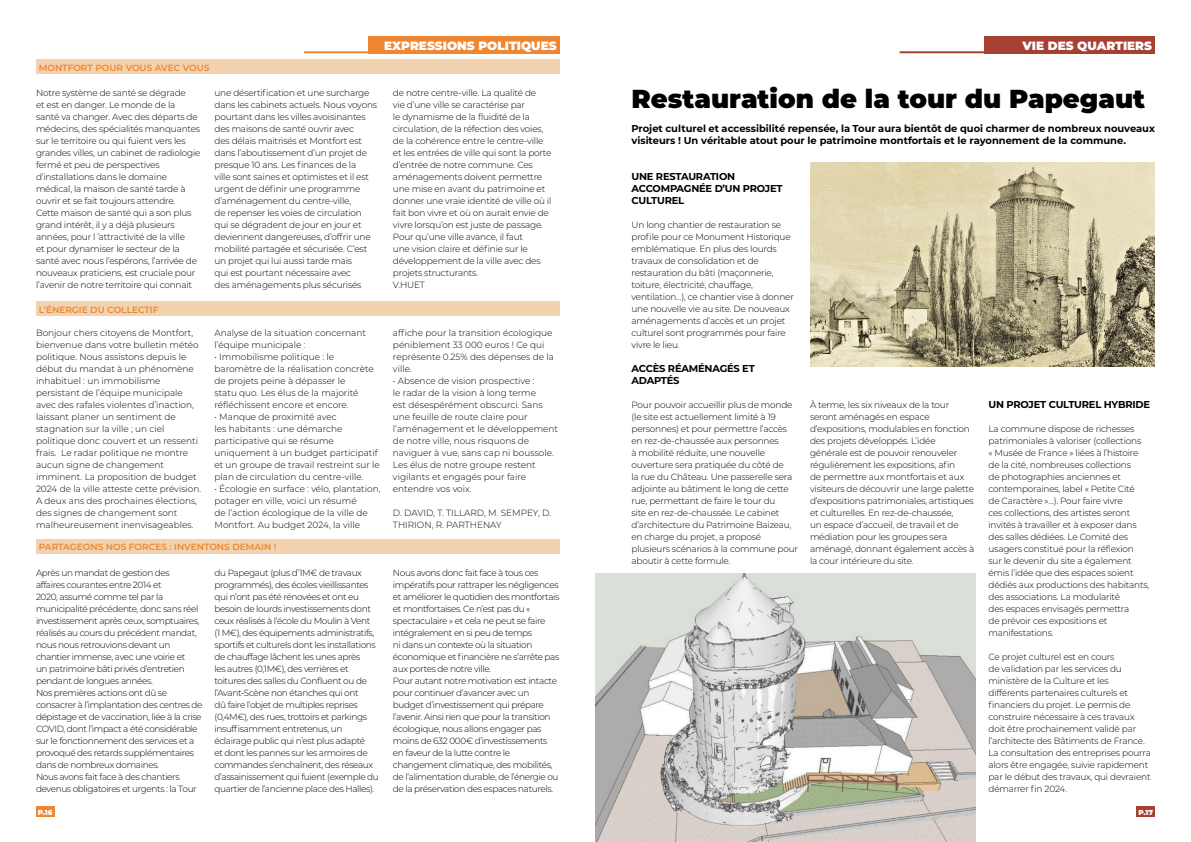
<style>
.page{position:relative;width:1191px;height:842px;background:#fff}
.page>*{position:absolute;margin:0;border:0;box-sizing:border-box;transform-origin:0 0}
.t1{font:900 26px "Montserrat";color:#000}
.t2{font:900 12px "Montserrat";color:#fff}
.t3{font:700 10px/12px "Montserrat";color:#000}
.t4{font:700 10px/12px "Montserrat";letter-spacing:-.02em;color:#000}
.t5{font:300 9px/12px "Montserrat";letter-spacing:-.02em;color:#000}
.t6{font:300 9px/12px "Montserrat";letter-spacing:-.04em;color:#000}
.t7{font:300 9px/12px "Montserrat";color:#000}
.t8{font:600 9px "Montserrat";color:#ee8632}
.t9{font:900 7.2px "Montserrat";color:#fff}
</style>
<div class="page">
<img style="left:595px;top:573px;width:381px;height:269px">
<div style="left:36px;top:806px;width:18px;height:10px;background:#ee8632"></div>
<div style="left:1136px;top:806px;width:19px;height:10px;background:#a64132"></div>
<div style="left:368px;top:36px;width:191px;height:17px;background:#ee8632"></div>
<hr style="left:304px;top:51px;width:192px;height:2px;background:#ee8632">
<div style="left:984px;top:36px;width:171px;height:17px;background:#a64132"></div>
<hr style="left:899px;top:51px;width:192px;height:2px;background:#a64132">
<img style="left:810px;top:162px;width:344px;height:204px">
<div style="left:36px;top:60px;width:523px;height:14px;background:#f2d2af"></div>
<div style="left:36px;top:302px;width:523px;height:14px;background:#f2d2af"></div>
<div style="left:36px;top:539px;width:523px;height:14px;background:#f2d2af"></div>
<h2 class="t2" style="left:384px;top:37px;width:174px">EXPRESSIONS POLITIQUES</h2>
<h2 class="t2" style="left:1022px;top:37px;width:131px">VIE DES QUARTIERS</h2>
<h1 class="t1" style="left:631px;top:79px;width:515px">Restauration de la tour du Papegaut</h1>
<p class="t3" style="left:631px;top:122px;width:525px">Projet culturel et accessibilité repensée, la Tour aura bientôt de quoi charmer de nombreux nouveaux visiteurs ! Un véritable atout pour le patrimoine montfortais et le rayonnement de la commune.</p>
<p class="t4" style="left:631px;top:170px;width:153px">UNE RESTAURATION<br>ACCOMPAGNÉE D’UN PROJET<br>CULTUREL</p>
<p class="t5" style="left:631px;top:219px;width:164px">Un long chantier de restauration se profile pour ce Monument Historique emblématique. En plus des lourds travaux de consolidation et de restauration du bâti (maçonnerie, toiture, électricité, chauffage, ventilation…), ce chantier vise à donner une nouvelle vie au site. De nouveaux aménagements d’accès et un projet culturel sont programmés pour faire vivre le lieu.</p>
<p class="t4" style="left:631px;top:362px;width:125px">ACCÈS RÉAMÉNAGÉS ET<br>ADAPTÉS</p>
<p class="t5" style="left:631px;top:399px;width:168px">Pour pouvoir accueillir plus de monde (le site est actuellement limité à 19 personnes) et pour permettre l’accès en rez-de-chaussée aux personnes<br>à mobilité réduite, une nouvelle ouverture sera pratiquée du côté de<br>la rue du Château. Une passerelle sera adjointe au bâtiment le long de cette rue, permettant de faire le tour du<br>site en rez-de-chaussée. Le cabinet d’architecture du Patrimoine Baizeau, en charge du projet, a proposé plusieurs scénarios à la commune pour aboutir à cette formule.</p>
<p class="t5" style="left:810px;top:398px;width:166px">À terme, les six niveaux de la tour seront aménagés en espace d’expositions, modulables en fonction des projets développés. L’idée générale est de pouvoir renouveler régulièrement les expositions, afin<br>de permettre aux montfortais et aux visiteurs de découvrir une large palette d’expositions patrimoniales, artistiques et culturelles. En rez-de-chaussée,<br>un espace d’accueil, de travail et de médiation pour les groupes sera aménagé, donnant également accès à la cour intérieure du site.</p>
<p class="t4" style="left:988px;top:398px;width:163px">UN PROJET CULTUREL HYBRIDE</p>
<p class="t8" style="left:39px;top:62px;width:172px">MONTFORT POUR VOUS AVEC VOUS</p>
<p class="t5" style="left:36px;top:87px;width:166px">Notre système de santé se dégrade<br>et est en danger. Le monde de la santé va changer. Avec des départs de médecins, des spécialités manquantes sur le territoire ou qui fuient vers les grandes villes, un cabinet de radiologie fermé et peu de perspectives d’installations dans le domaine médical, la maison de santé tarde à ouvrir et se fait toujours attendre.<br>Cette maison de santé qui a son plus grand intérêt, il y a déjà plusieurs années, pour l ’attractivité de la ville<br>et pour dynamiser le secteur de la santé avec nous l’espérons, l’arrivée de nouveaux praticiens, est cruciale pour l’avenir de notre territoire qui connait</p>
<p class="t5" style="left:214px;top:86px;width:164px">une désertification et une surcharge dans les cabinets actuels. Nous voyons pourtant dans les villes avoisinantes des maisons de santé ouvrir avec<br>des délais maitrisés et Montfort est dans l’aboutissement d’un projet de presque 10 ans. Les finances de la<br>ville sont saines et optimistes et il est urgent de définir une programme d’aménagement du centre-ville,<br>de repenser les voies de circulation qui se dégradent de jour en jour et deviennent dangereuses, d’offrir une mobilité partagée et sécurisée. C’est un projet qui lui aussi tarde mais<br>qui est pourtant nécessaire avec<br>des aménagements plus sécurisés</p>
<p class="t5" style="left:393px;top:86px;width:160px">de notre centre-ville. La qualité de<br>vie d’une ville se caractérise par<br>le dynamisme de la fluidité de la circulation, de la réfection des voies, de la cohérence entre le centre-ville et les entrées de ville qui sont la porte d’entrée de notre commune. Ces aménagements doivent permettre une mise en avant du patrimoine et donner une vraie identité de ville où il fait bon vivre et où on aurait envie de vivre lorsqu’on est juste de passage.<br>Pour qu’une ville avance, il faut<br>une vision claire et définie sur le développement de la ville avec des projets structurants.<br>V.HUET</p>
<p class="t8" style="left:39px;top:304px;width:121px">L’ÉNERGIE DU COLLECTIF</p>
<p class="t7" style="left:36px;top:327px;width:167px">Bonjour chers citoyens de Montfort, bienvenue dans votre bulletin météo politique. Nous assistons depuis le début du mandat à un phénomène inhabituel : un immobilisme persistant de l’équipe municipale avec des rafales violentes d’inaction, laissant planer un sentiment de stagnation sur la ville ; un ciel politique donc couvert et un ressenti frais. Le radar politique ne montre aucun signe de changement imminent. La proposition de budget 2024 de la ville atteste cette prévision.<br>A deux ans des prochaines élections, des signes de changement sont malheureusement inenvisageables.</p>
<p class="t7" style="left:214px;top:326px;width:153px">Analyse de la situation concernant l’équipe municipale :</p>
<p class="t7" style="left:393px;top:326px;width:162px">affiche pour la transition écologique péniblement 33 000 euros ! Ce qui représente 0.25% des dépenses de la ville.</p>
<p class="t7" style="left:393px;top:374px;width:167px">• Absence de vision prospective :<br>le radar de la vision à long terme<br>est désespérément obscurci. Sans une feuille de route claire pour l’aménagement et le développement de notre ville, nous risquons de naviguer à vue, sans cap ni boussole.<br>Les élus de notre groupe restent vigilants et engagés pour faire entendre vos voix.</p>
<p class="t7" style="left:393px;top:506px;width:160px">D. DAVID, T. TILLARD, M. SEMPEY, D.<br>THIRION, R. PARTHENAY</p>
<p class="t7" style="left:214px;top:350px;width:161px">• Immobilisme politique : le baromètre de la réalisation concrète de projets peine à dépasser le<br>statu quo. Les élus de la majorité réfléchissent encore et encore.</p>
<p class="t7" style="left:214px;top:410px;width:167px">• Manque de proximité avec<br>les habitants : une démarche participative qui se résume uniquement à un budget participatif et un groupe de travail restreint sur le plan de circulation du centre-ville.</p>
<p class="t7" style="left:214px;top:482px;width:167px">• Écologie en surface : vélo, plantation, potager en ville, voici un résumé<br>de l’action écologique de la ville de Montfort. Au budget 2024, la ville</p>
<p class="t5" style="left:988px;top:423px;width:162px">La commune dispose de richesses patrimoniales à valoriser (collections<br>« Musée de France » liées à l’histoire de la cité, nombreuses collections<br>de photographies anciennes et contemporaines, label « Petite Cité<br>de Caractère »…). Pour faire vivre<br>ces collections, des artistes seront invités à travailler et à exposer dans des salles dédiées. Le Comité des usagers constitué pour la réflexion sur le devenir du site a également émis l’idée que des espaces soient dédiés aux productions des habitants, des associations. La modularité<br>des espaces envisagés permettra<br>de prévoir ces expositions et manifestations.</p>
<p class="t5" style="left:988px;top:650px;width:164px">Ce projet culturel est en cours<br>de validation par les services du ministère de la Culture et les différents partenaires culturels et financiers du projet. Le permis de construire nécessaire à ces travaux doit être prochainement validé par l’architecte des Bâtiments de France.<br>La consultation des entreprises pourra alors être engagée, suivie rapidement par le début des travaux, qui devraient démarrer fin 2024.</p>
<p class="t8" style="left:39px;top:541px;width:239px">PARTAGEONS NOS FORCES : INVENTONS DEMAIN !</p>
<p class="t6" style="left:36px;top:567px;width:168px">Après un mandat de gestion des<br>affaires courantes entre 2014 et<br>2020, assumé comme tel par la municipalité précédente, donc sans réel investissement après ceux, somptuaires, réalisés au cours du précédent mandat, nous nous retrouvions devant un chantier immense, avec une voirie et<br>un patrimoine bâti privés d’entretien pendant de longues années.<br>Nos premières actions ont dû se consacrer à l’implantation des centres de dépistage et de vaccination, liée à la crise COVID, dont l’impact a été considérable sur le fonctionnement des services et a provoqué des retards supplémentaires dans de nombreux domaines.<br>Nous avons fait face à des chantiers devenus obligatoires et urgents : la Tour</p>
<p class="t6" style="left:214px;top:566px;width:166px">du Papegaut (plus d’1M€ de travaux programmés), des écoles vieillissantes qui n’ont pas été rénovées et ont eu besoin de lourds investissements dont ceux réalisés à l’école du Moulin à Vent<br>(1 M€), des équipements administratifs, sportifs et culturels dont les installations de chauffage lâchent les unes après<br>les autres (0,1M€), des verrières et toitures des salles du Confluent ou de l’Avant-Scène non étanches qui ont<br>dû faire l’objet de multiples reprises (0,4M€), des rues, trottoirs et parkings insuffisamment entretenus, un éclairage public qui n’est plus adapté<br>et dont les pannes sur les armoires de commandes s’enchaînent, des réseaux d’assainissement qui fuient (exemple du quartier de l’ancienne place des Halles).</p>
<p class="t6" style="left:393px;top:566px;width:168px">Nous avons donc fait face à tous ces impératifs pour rattraper les négligences et améliorer le quotidien des montfortais et montfortaises. Ce n’est pas du « spectaculaire » et cela ne peut se faire intégralement en si peu de temps<br>ni dans un contexte où la situation économique et financière ne s’arrête pas aux portes de notre ville.<br>Pour autant notre motivation est intacte pour continuer d’avancer avec un budget d’investissement qui prépare l’avenir. Ainsi rien que pour la transition écologique, nous allons engager pas moins de 632 000€ d’investissements en faveur de la lutte contre le changement climatique, des mobilités, de l’alimentation durable, de l’énergie ou de la préservation des espaces naturels.</p>
<p class="t9" style="left:38px;top:807px;width:16px">P.16</p>
<p class="t9" style="left:1138px;top:807px;width:16px">P.17</p>
</div>
